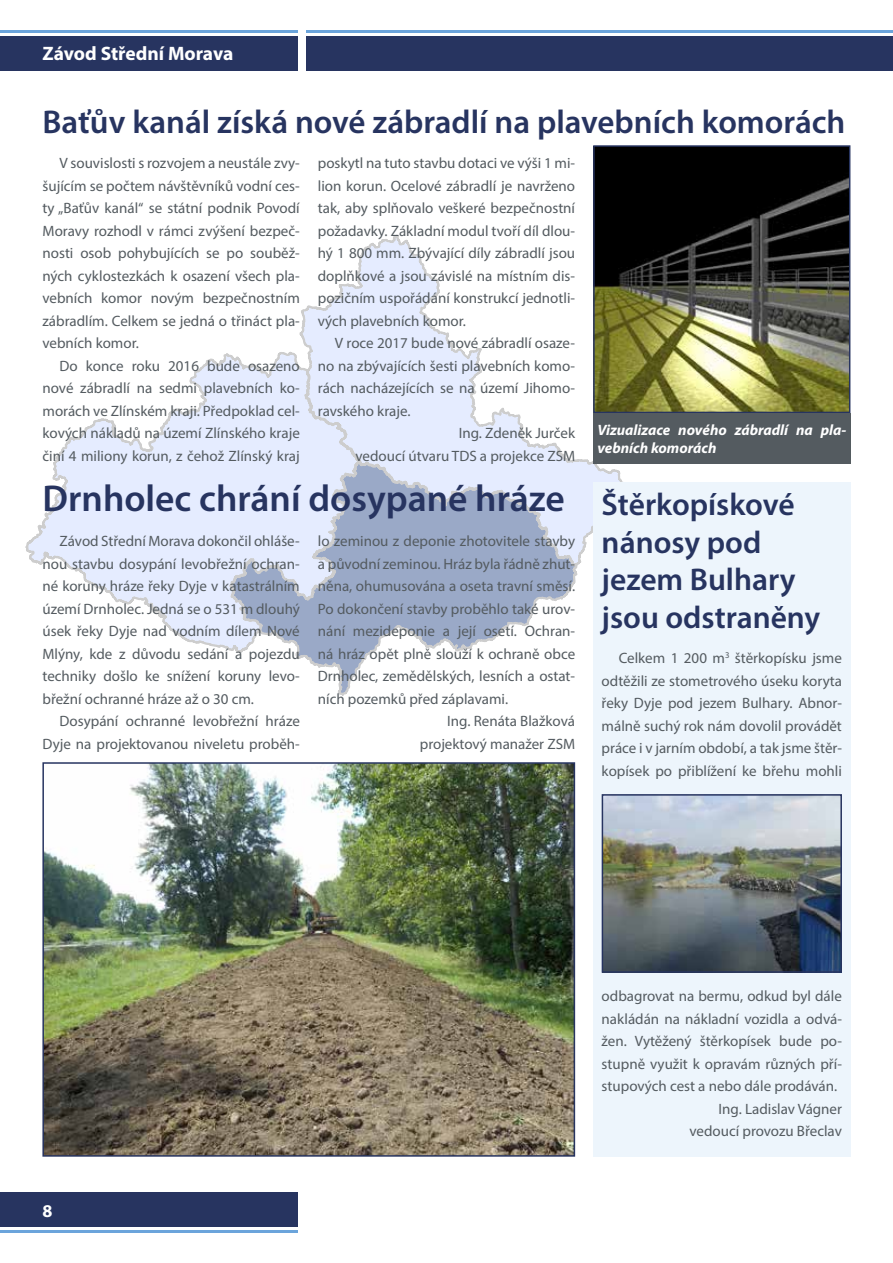
<style>
.page{position:relative;width:893px;height:1263px;background:#fff}
.page>*{position:absolute;margin:0;border:0;box-sizing:border-box;transform-origin:0 0}
.t1{font:600 37.5px "Myriad Pro";color:#273460}
.t2{font:600 33px "Myriad Pro";color:#273460}
.t3{font:600 31.5px/37.8px "Myriad Pro";color:#273460}
.t4{font:700 19.5px "Myriad Pro";color:#fff}
.t5{font:700 18px "Myriad Pro";color:#fff}
.t6{font:15px/22.5px "Myriad Pro";color:#545b60;text-align:justify}
.t7{font:italic 700 15px/18px "Myriad Pro";color:#fff}
</style>
<div class="page">
<div style="left:0;top:36px;width:298px;height:34px;background:#273460"></div>
<hr style="left:0;top:30px;width:298px;height:3px;background:#6ba4db">
<div style="left:306px;top:36px;width:587px;height:34px;background:#273460"></div>
<hr style="left:306px;top:30px;width:587px;height:3px;background:#6ba4db">
<div style="left:0;top:1193px;width:298px;height:34px;background:#273460"></div>
<hr style="left:0;top:1230px;width:298px;height:3px;background:#6ba4db">
<svg style="left:299px;top:234px;width:340px;height:320px"></svg>
<svg style="left:295px;top:460px;width:287px;height:236px"></svg>
<svg style="left:25px;top:345px;width:336px;height:310px"></svg>
<img style="left:45px;top:765px;width:527px;height:389px">
<div style="left:42px;top:762px;width:533px;height:395px;border:2px solid #273460"></div>
<img style="left:596px;top:148px;width:251px;height:262px">
<div style="left:593px;top:145px;width:257px;height:268px;border:2px solid #273460"></div>
<div style="left:593px;top:413px;width:257px;height:50px;background:#545b60"></div>
<div style="left:593px;top:483px;width:257px;height:674px;background:#edf5fc"></div>
<img style="left:605px;top:797px;width:234px;height:173px">
<div style="left:602px;top:794px;width:240px;height:179px;border:2px solid #273460"></div>
<h3 class="t4" style="left:43px;top:41px;width:192px">Závod Střední Morava</h3>
<h2 class="t2" style="left:43px;top:101px;width:804px">Baťův kanál získá nové zábradlí na plavebních komorách</h2>
<p class="t6" style="left:43px;top:152px;width:259px;text-indent:17px">V souvislosti s rozvojem a neustále zvy&shy;šujícím se počtem návštěvníků vodní ces&shy;ty „Baťův kanál“ se státní podnik Povodí Moravy rozhodl v rámci zvýšení bezpeč&shy;nosti osob pohybujících se po souběž&shy;ných cyklostezkách k osazení všech pla&shy;vebních komor novým bezpečnostním zábradlím. Celkem se jedná o třináct pla&shy;vebních komor.</p>
<p class="t6" style="left:43px;top:354px;width:259px;text-indent:17px">Do konce roku 2016 bude osazeno nové zábradlí na sedmi plavebních ko&shy;morách ve Zlínském kraji. Předpoklad cel&shy;kových nákladů na území Zlínského kraje činí 4 miliony korun, z čehož Zlínský kraj</p>
<p class="t6" style="left:318px;top:152px;width:259px">poskytl na tuto stavbu dotaci ve výši 1 mi&shy;lion korun. Ocelové zábradlí je navrženo tak, aby splňovalo veškeré bezpečnostní požadavky. Základní modul tvoří díl dlou&shy;hý 1 800 mm. Zbývající díly zábradlí jsou doplňkové a jsou závislé na místním dis&shy;pozičním uspořádání konstrukcí jednotli&shy;vých plavebních komor.</p>
<p class="t6" style="left:335px;top:332px;width:242px">V roce 2017 bude nové zábradlí osaze-</p>
<p class="t6" style="left:318px;top:354px;width:259px">no na zbývajících šesti plavebních komo-</p>
<p class="t6" style="left:318px;top:377px;width:259px">rách nacházejících se na území Jihomo-</p>
<p class="t6" style="left:318px;top:399px;width:94px">ravského kraje.</p>
<p class="t6" style="left:459px;top:422px;width:118px">Ing. Zdeněk Jurček</p>
<p class="t6" style="left:355px;top:444px;width:221px">vedoucí útvaru TDS a projekce ZSM</p>
<p class="t7" style="left:597px;top:420px;width:250px">Vizualizace nového zábradlí na pla&shy;vebních komorách</p>
<h3 class="t3" style="left:602px;top:484px;width:220px">Štěrkopískové nánosy pod jezem Bulhary jsou odstraněny</h3>
<p class="t6" style="left:602px;top:647px;width:242px;text-indent:17px">Celkem 1 200 m<sup>3</sup> štěrkopísku jsme odtěžili ze stometrového úseku koryta řeky Dyje pod jezem Bulhary. Abnor&shy;málně suchý rok nám dovolil provádět práce i v jarním období, a tak jsme štěr&shy;kopísek po přiblížení ke břehu mohli</p>
<h1 class="t1" style="left:43px;top:474px;width:524px">Drnholec chrání dosypané hráze</h1>
<p class="t6" style="left:43px;top:529px;width:259px;text-indent:17px">Závod Střední Morava dokončil ohláše&shy;nou stavbu dosypání levobřežní ochran&shy;né koruny hráze řeky Dyje v katastrálním území Drnholec. Jedná se o 531 m dlouhý úsek řeky Dyje nad vodním dílem Nové Mlýny, kde z důvodu sedání a pojezdu techniky došlo ke snížení koruny levo&shy;břežní ochranné hráze až o 30 cm.</p>
<p class="t6" style="left:43px;top:709px;width:259px;text-align:right">Dosypání ochranné levobřežní hráze<br>Dyje na projektovanou niveletu proběh-</p>
<p class="t6" style="left:318px;top:529px;width:259px">lo zeminou z deponie zhotovitele stavby</p>
<p class="t6" style="left:318px;top:552px;width:259px">a původní zeminou. Hráz byla řádně zhut-</p>
<p class="t6" style="left:318px;top:574px;width:259px">něna, ohumusována a oseta travní směsí.</p>
<p class="t6" style="left:318px;top:597px;width:259px">Po dokončení stavby proběhlo také urov-</p>
<p class="t6" style="left:318px;top:619px;width:259px">nání mezideponie a její osetí. Ochran-</p>
<p class="t6" style="left:318px;top:642px;width:259px">ná hráz opět plně slouží k ochraně obce</p>
<p class="t6" style="left:318px;top:664px;width:259px">Drnholec, zemědělských, lesních a ostat-</p>
<p class="t6" style="left:318px;top:687px;width:192px">ních pozemků před záplavami.</p>
<p class="t6" style="left:447px;top:709px;width:129px">Ing. Renáta Blažková</p>
<p class="t6" style="left:420px;top:732px;width:157px">projektový manažer ZSM</p>
<p class="t5" style="left:43px;top:1199px;width:11px">8</p>
<p class="t6" style="left:602px;top:984px;width:242px">odbagrovat na bermu, odkud byl dále</p>
<p class="t6" style="left:602px;top:1007px;width:242px">nakládán na nákladní vozidla a odvá-</p>
<p class="t6" style="left:602px;top:1029px;width:242px">žen. Vytěžený štěrkopísek bude po-</p>
<p class="t6" style="left:602px;top:1052px;width:242px">stupně využit k opravám různých pří-</p>
<p class="t6" style="left:602px;top:1074px;width:237px">stupových cest a nebo dále prodáván.</p>
<p class="t6" style="left:719px;top:1097px;width:125px">Ing. Ladislav Vágner</p>
<p class="t6" style="left:689px;top:1119px;width:154px">vedoucí provozu Břeclav</p>
</div>
